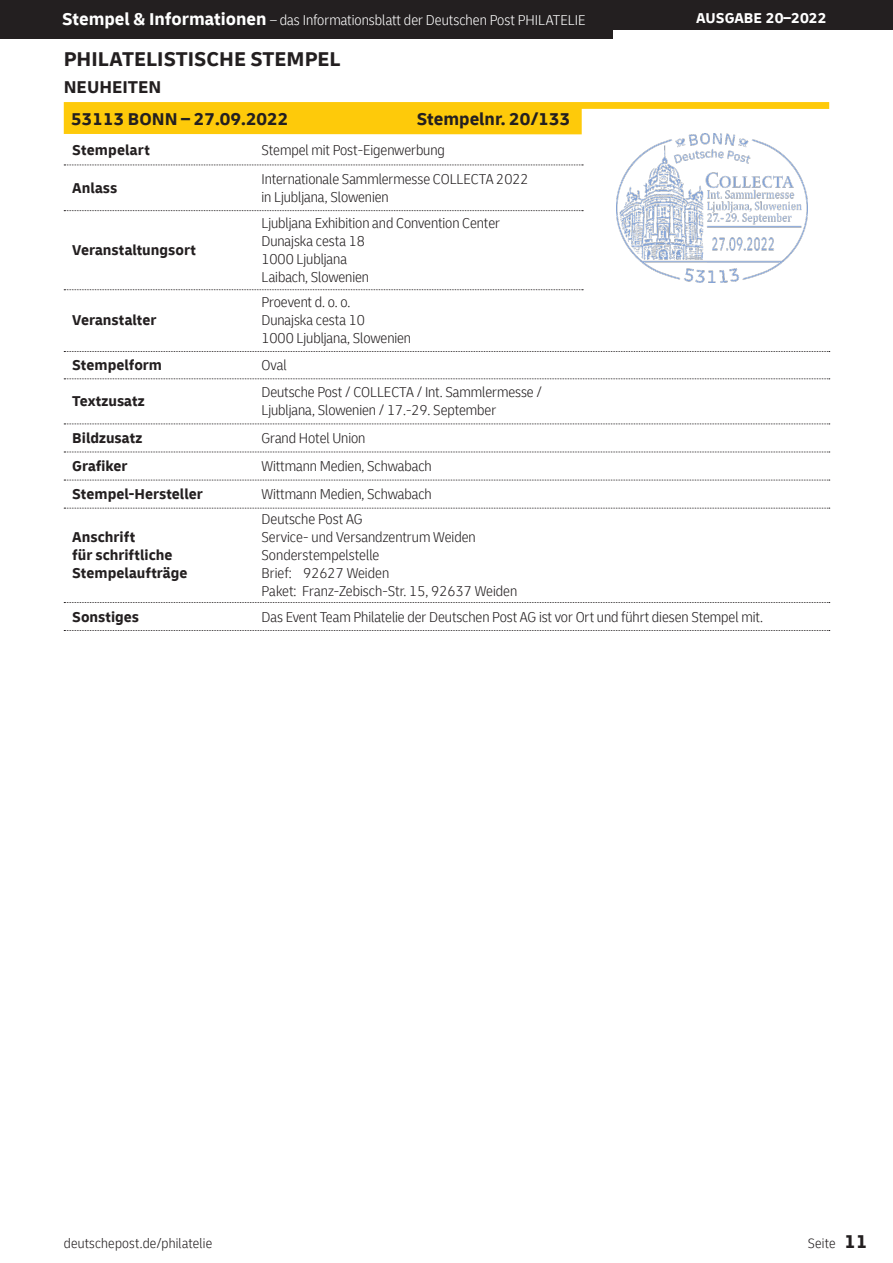
<style>
.page{position:relative;width:893px;height:1263px;background:#fff}
.page>*{position:absolute;margin:0;border:0;box-sizing:border-box;transform-origin:0 0}
.t1{font:700 21px "Delivery";color:#231f20}
.t2{font:700 18px/32px "Delivery";color:#231f20}
.t3{font:300 condensed 15px/18px "Delivery";letter-spacing:-.005em;color:#231f20}
.t4{font:700 15px/28px "Delivery";color:#231f20}
.t5{font:300 condensed 15px "Delivery";color:#fff}
.t6{font:700 15px "Delivery";color:#fff}
.t7{font:300 condensed 14.25px "Delivery";letter-spacing:.015em;color:#231f20}
.s1{font-weight:700;font-stretch:normal;font-size:18px}
.s2{font-weight:700;font-stretch:normal;font-size:19.5px}
</style>
<div class="page">
<div style="left:0;top:0;width:893px;height:30px;background:#231f20"></div>
<div style="left:0;top:0;width:612px;height:38px;background:#231f20"></div>
<svg style="left:64px;top:102px;width:765px;height:32px"></svg>
<svg style="left:64px;top:165px;width:519px;height:1px"></svg>
<svg style="left:64px;top:210px;width:519px;height:1px"></svg>
<svg style="left:64px;top:378px;width:766px;height:1px"></svg>
<svg style="left:64px;top:423px;width:766px;height:1px"></svg>
<svg style="left:64px;top:452px;width:766px;height:1px"></svg>
<svg style="left:64px;top:480px;width:766px;height:1px"></svg>
<svg style="left:64px;top:508px;width:766px;height:1px"></svg>
<svg style="left:64px;top:602px;width:766px;height:1px"></svg>
<img style="left:617px;top:134px;width:191px;height:149px">
<svg style="left:64px;top:289px;width:519px;height:1px"></svg>
<svg style="left:64px;top:351px;width:766px;height:1px"></svg>
<svg style="left:64px;top:630px;width:766px;height:1px"></svg>
<p class="t5" style="left:62px;top:12px;width:525px"><span class="s1">Stempel &amp; Informationen</span> – das Informationsblatt der Deutschen Post PHILATELIE</p>
<p class="t6" style="left:696px;top:9px;width:132px">AUSGABE 20–2022</p>
<h1 class="t1" style="left:64px;top:46px;width:278px">PHILATELISTISCHE STEMPEL</h1>
<p class="t2" style="left:71px;top:71px;width:219px;text-indent:-7px">NEUHEITEN<br>53113 BONN – 27.09.2022</p>
<p class="t2" style="left:417px;top:103px;width:155px">Stempelnr. 20/133</p>
<p class="t4" style="left:72px;top:136px;width:79px">Stempelart</p>
<p class="t4" style="left:72px;top:174px;width:47px">Anlass</p>
<p class="t4" style="left:72px;top:236px;width:125px">Veranstaltungsort</p>
<p class="t4" style="left:72px;top:306px;width:86px">Veranstalter</p>
<p class="t4" style="left:72px;top:351px;width:91px">Stempelform</p>
<p class="t4" style="left:72px;top:387px;width:74px">Textzusatz</p>
<p class="t4" style="left:72px;top:424px;width:132px">Bildzusatz<br>Grafiker<br>Stempel-Hersteller</p>
<p class="t4" style="left:72px;top:528px;width:117px;line-height:18px">Anschrift<br>für schriftliche<br>Stempelaufträge</p>
<p class="t3" style="left:261px;top:136px;width:269px;line-height:28.3px">Stempel mit Post-Eigenwerbung<br>Internationale Sammlermesse COLLECTA 2022</p>
<p class="t3" style="left:261px;top:188px;width:129px">in Ljubljana, Slowenien</p>
<p class="t3" style="left:261px;top:214px;width:240px">Ljubljana Exhibition and Convention Center<br>Dunajska cesta 18<br>1000 Ljubljana<br>Laibach, Slowenien</p>
<p class="t3" style="left:261px;top:293px;width:151px">Proevent d. o. o.<br>Dunajska cesta 10<br>1000 Ljubljana, Slowenien</p>
<p class="t3" style="left:261px;top:351px;width:282px;line-height:27.2px">Oval<br>Deutsche Post / COLLECTA / Int. Sammlermesse /</p>
<p class="t3" style="left:261px;top:396px;width:236px;line-height:27.9px">Ljubljana, Slowenien / 17.-29. September<br>Grand Hotel Union<br>Wittmann Medien, Schwabach<br>Wittmann Medien, Schwabach</p>
<p class="t3" style="left:261px;top:510px;width:257px">Deutsche Post AG<br>Service- und Versandzentrum Weiden<br>Sonderstempelstelle<br>Brief: 92627 Weiden<br>Paket: Franz-Zebisch-Str. 15, 92637 Weiden</p>
<p class="t4" style="left:72px;top:603px;width:68px">Sonstiges</p>
<p class="t3" style="left:261px;top:608px;width:503px">Das Event Team Philatelie der Deutschen Post AG ist vor Ort und führt diesen Stempel mit.</p>
<p class="t7" style="left:64px;top:1235px;width:150px">deutschepost.de/philatelie</p>
<p class="t7" style="left:808px;top:1235px;width:61px">Seite <span class="s2">11</span></p>
</div>
